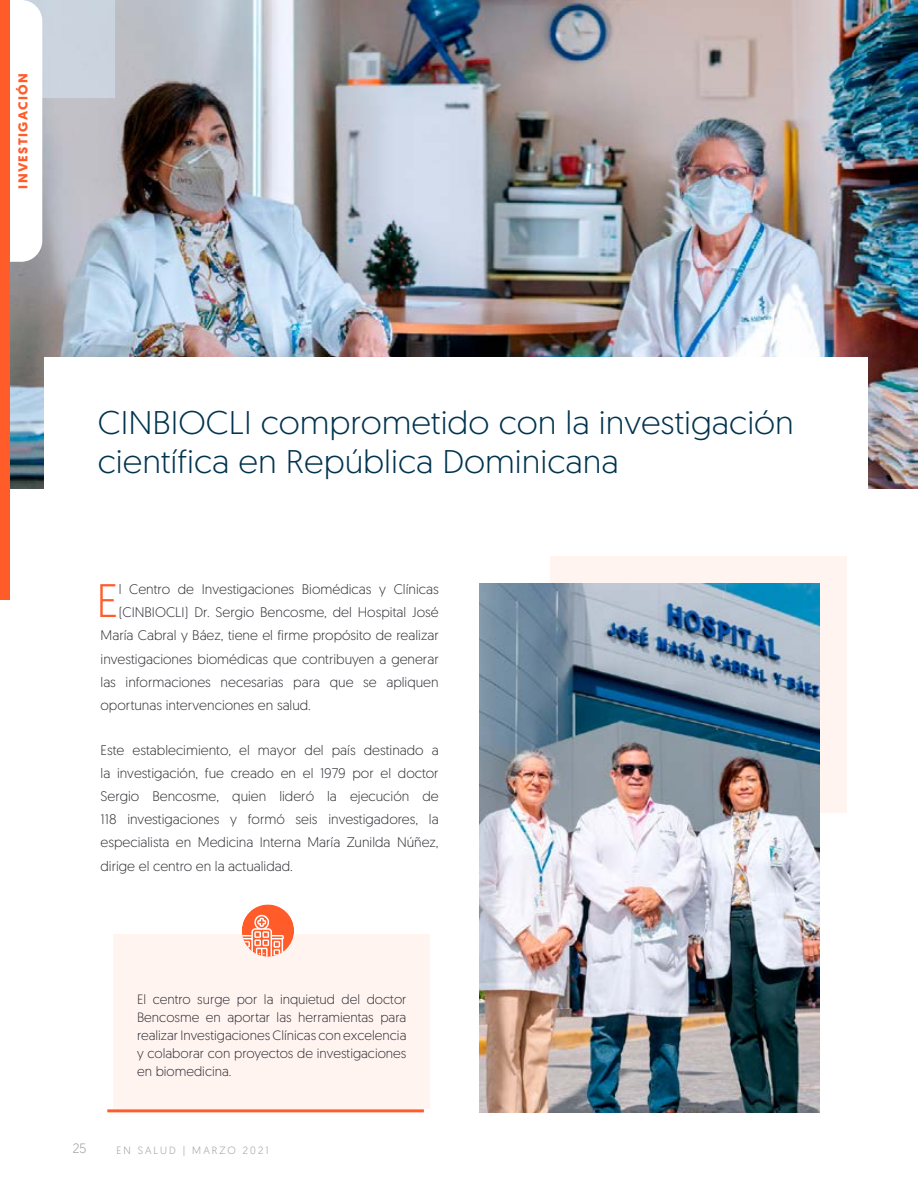
<style>
.page{position:relative;width:918px;height:1188px;background:#fff}
.page>*{position:absolute;margin:0;border:0;box-sizing:border-box;transform-origin:0 0}
.t1{font:300 46.95px "Geomanist";color:#ff5c2a}
.t2{font:300 32.85px/39px "Geomanist";color:#00344f;scale:1.05 1}
.t3{font:300 13.95px/23.1px "Geomanist";color:#302f35;text-align:justify}
.t4{font:300 13.5px/18px "Geomanist";color:#302f35;text-align:justify}
.t5{font:300 13.5px "Geomanist";color:#979a9c}
.t6{font:700 12.9px "Geomanist";letter-spacing:.1em;color:#ff5c2a;scale:1.05 1}
.t7{font:300 10.5px "Geomanist";letter-spacing:.2em;color:#999a9c}
</style>
<div class="page">
<div style="left:113px;top:935px;width:317px;height:174px;background:#fff4f0"></div>
<img style="left:10px;top:0;width:908px;height:489px">
<div style="left:44px;top:357px;width:824px;height:150px;background:#fff"></div>
<div style="left:551px;top:556px;width:296px;height:256px;background:#fff4f0"></div>
<div style="left:0;top:0;width:115px;height:98px;background:#cbd3de"></div>
<img style="left:480px;top:584px;width:340px;height:528px">
<div style="left:107px;top:1109px;width:317px;height:3px;border:2px solid #ff5c2a"></div>
<div style="left:242px;top:904px;width:52px;height:53px;background:#ff5c2a;border-radius:50%"></div>
<svg style="left:242px;top:915px;width:42px;height:42px"></svg>
<svg style="left:10px;top:0;width:32px;height:262px"></svg>
<div style="left:0;top:0;width:10px;height:600px;background:#ff5c2a"></div>
<p class="t6" style="left:14px;top:189px;width:112px;rotate:-90deg">INVESTIGACIÓN</p>
<h2 class="t2" style="left:98px;top:402px;width:664px">CINBIOCLI comprometido con la investigación científica en República Dominicana</h2>
<h1 class="t1" style="left:97px;top:571px;width:24px">E</h1>
<p class="t3" style="left:119px;top:577px;width:322px">l Centro de Investigaciones Biomédicas y Clínicas</p>
<p class="t3" style="left:119px;top:600px;width:322px">(CINBIOCLI) Dr. Sergio Bencosme, del Hospital José</p>
<p class="t3" style="left:101px;top:624px;width:340px">María Cabral y Báez, tiene el firme propósito de realizar</p>
<p class="t3" style="left:101px;top:647px;width:340px">investigaciones biomédicas que contribuyen a generar</p>
<p class="t3" style="left:101px;top:670px;width:340px">las informaciones necesarias para que se apliquen</p>
<p class="t3" style="left:101px;top:693px;width:212px">oportunas intervenciones en salud.</p>
<p class="t3" style="left:101px;top:738px;width:340px">Este establecimiento, el mayor del país destinado a la investigación, fue creado en el 1979 por el doctor Sergio Bencosme, quien lideró la ejecución de 118 investigaciones y formó seis investigadores, la especialista en Medicina Interna María Zunilda Núñez, dirige el centro en la actualidad.</p>
<p class="t4" style="left:137px;top:990px;width:271px">El centro surge por la inquietud del doctor Bencosme en aportar las herramientas para realizar Investigaciones Clínicas con excelencia y colaborar con proyectos de investigaciones en biomedicina.</p>
<p class="t5" style="left:73px;top:1140px;width:15px">25</p>
<p class="t7" style="left:116px;top:1144px;width:154px">EN SALUD | MARZO 2021</p>
</div>
